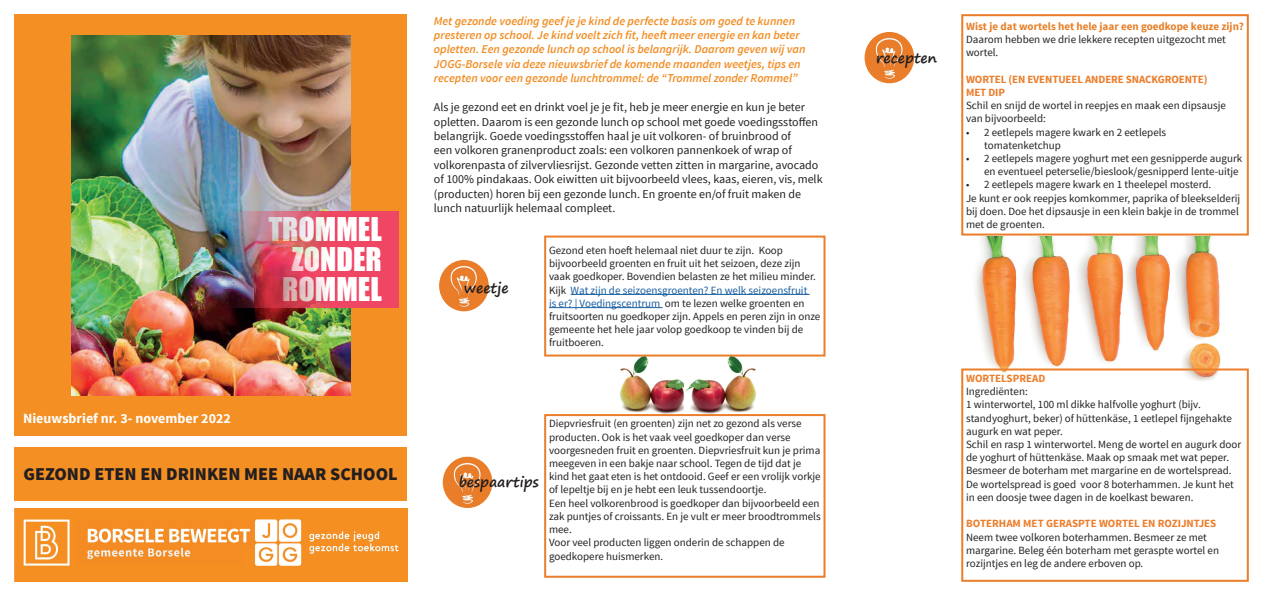
<style>
.page{position:relative;width:1262px;height:596px;background:#fff}
.page>*{position:absolute;margin:0;border:0;box-sizing:border-box;transform-origin:0 0}
.t1{font:30px/30px "Impact";color:#fff;text-align:right}
.t2{font:900 18px "Source Sans Pro";color:#231f20}
.t3{font:700 14px "Source Sans Pro";color:#fff}
.t4{font:700 14px "Segoe Print";color:#231f20}
.t5{font:12px/14.4px "Source Sans Pro";color:#231f20}
.t6{font:italic 600 12px/14.4px "Source Sans Pro";color:#f28d24}
.t7{font:11px/13.2px "Source Sans Pro";color:#231f20}
.t8{font:700 11px/13.2px "Source Sans Pro";letter-spacing:-.01em;color:#ec7d2a}
.t9{font:700 11px "Source Sans Pro";color:#e8802a}
.s1{color:#175d9e}
</style>
<div class="page">
<img style="left:612px;top:356px;width:73px;height:58px">
<img style="left:685px;top:356px;width:79px;height:58px">
<img style="left:976px;top:237px;width:245px;height:143px">
<div style="left:15px;top:14px;width:392px;height:421px;background:#f48f23"></div>
<img style="left:14px;top:508px;width:393px;height:73px">
<div style="left:14px;top:446px;width:393px;height:54px;background:#f48f23"></div>
<img style="left:439px;top:260px;width:49px;height:51px">
<img style="left:864px;top:32px;width:50px;height:51px">
<img style="left:443px;top:456px;width:49px;height:51px">
<hr style="left:570px;top:294px;width:239px;height:1px;background:#175d9e">
<hr style="left:549px;top:307px;width:113px;height:1px;background:#175d9e">
<div style="left:544px;top:235px;width:281px;height:121px;border:2px solid #ec7d2a"></div>
<div style="left:544px;top:414px;width:281px;height:163px;border:2px solid #ec7d2a"></div>
<div style="left:961px;top:14px;width:287px;height:221px;border:2px solid #ec7d2a"></div>
<img style="left:71px;top:36px;width:279px;height:359px">
<div style="left:961px;top:368px;width:287px;height:213px;border:2px solid #ec7d2a"></div>
<img style="left:223px;top:211px;width:176px;height:97px">
<h1 class="t1" style="left:268px;top:213px;width:115px">TROMMEL<br>ZONDER<br>ROMMEL</h1>
<p class="t3" style="left:23px;top:409px;width:209px">Nieuwsbrief nr. 3- november 2022</p>
<h2 class="t2" style="left:23px;top:462px;width:376px">GEZOND ETEN EN DRINKEN MEE NAAR SCHOOL</h2>
<p class="t6" style="left:434px;top:13px;width:373px">Met gezonde voeding geef je je kind de perfecte basis om goed te kunnen presteren op school. Je kind voelt zich fit, heeft meer energie en kan beter opletten. Een gezonde lunch op school is belangrijk. Daarom geven wij van JOGG-Borsele via deze nieuwsbrief de komende maanden weetjes, tips en recepten voor een gezonde lunchtrommel: de “Trommel zonder Rommel”</p>
<p class="t5" style="left:434px;top:100px;width:390px">Als je gezond eet en drinkt voel je je fit, heb je meer energie en kun je beter opletten. Daarom is een gezonde lunch op school met goede voedingsstoffen belangrijk. Goede voedingsstoffen haal je uit volkoren- of bruinbrood of<br>een volkoren granenproduct zoals: een volkoren pannenkoek of wrap of volkorenpasta of zilvervliesrijst. Gezonde vetten zitten in margarine, avocado of 100% pindakaas. Ook eiwitten uit bijvoorbeeld vlees, kaas, eieren, vis, melk (producten) horen bij een gezonde lunch. En groente en/of fruit maken de lunch natuurlijk helemaal compleet.</p>
<p class="t4" style="left:464px;top:275px;width:47px">weetje</p>
<p class="t7" style="left:549px;top:244px;width:273px">Gezond eten hoeft helemaal niet duur te zijn. Koop bijvoorbeeld groenten en fruit uit het seizoen, deze zijn vaak goedkoper. Bovendien belasten ze het milieu minder.<br>Kijk <span class="s1">Wat zijn de seizoensgroenten? En welk seizoensfruit<br>is er? | Voedingscentrum</span> om te lezen welke groenten en fruitsoorten nu goedkoper zijn. Appels en peren zijn in onze gemeente het hele jaar volop goedkoop te vinden bij de fruitboeren.</p>
<p class="t4" style="left:459px;top:469px;width:81px">bespaartips</p>
<p class="t7" style="left:549px;top:417px;width:273px">Diepvriesfruit (en groenten) zijn net zo gezond als verse producten. Ook is het vaak veel goedkoper dan verse voorgesneden fruit en groenten. Diepvriesfruit kun je prima meegeven in een bakje naar school. Tegen de tijd dat je kind het gaat eten is het ontdooid. Geef er een vrolijk vorkje of lepeltje bij en je hebt een leuk tussendoortje.<br>Een heel volkorenbrood is goedkoper dan bijvoorbeeld een zak puntjes of croissants. En je vult er meer broodtrommels mee.<br>Voor veel producten liggen onderin de schappen de goedkopere huismerken.</p>
<p class="t4" style="left:876px;top:45px;width:62px">recepten</p>
<p class="t9" style="left:966px;top:19px;width:279px">Wist je dat wortels het hele jaar een goedkope keuze zijn?</p>
<p class="t7" style="left:966px;top:33px;width:261px">Daarom hebben we drie lekkere recepten uitgezocht met wortel.</p>
<p class="t8" style="left:966px;top:73px;width:243px">WORTEL (EN EVENTUEEL ANDERE SNACKGROENTE)<br>MET DIP</p>
<p class="t7" style="left:966px;top:99px;width:261px">Schil en snijd de wortel in reepjes en maak een dipsausje van bijvoorbeeld:</p>
<p class="t7" style="left:984px;top:125px;width:184px;text-indent:-18px">• 2 eetlepels magere kwark en 2 eetlepels tomatenketchup</p>
<p class="t7" style="left:984px;top:152px;width:260px;text-indent:-18px">• 2 eetlepels magere yoghurt met een gesnipperde augurk en eventueel peterselie/bieslook/gesnipperd lente-uitje</p>
<p class="t7" style="left:966px;top:178px;width:276px">• 2 eetlepels magere kwark en 1 theelepel mosterd.<br>Je kunt er ook reepjes komkommer, paprika of bleekselderij bij doen. Doe het dipsausje in een klein bakje in de trommel met de groenten.</p>
<p class="t8" style="left:966px;top:372px;width:81px">WORTELSPREAD</p>
<p class="t7" style="left:966px;top:385px;width:277px">Ingrediënten:<br>1 winterwortel, 100 ml dikke halfvolle yoghurt (bijv. standyoghurt, beker) of hüttenkäse, 1 eetlepel fijngehakte augurk en wat peper.<br>Schil en rasp 1 winterwortel. Meng de wortel en augurk door de yoghurt of hüttenkäse. Maak op smaak met wat peper.<br>Besmeer de boterham met margarine en de wortelspread.<br>De wortelspread is goed voor 8 boterhammen. Je kunt het in een doosje twee dagen in de koelkast bewaren.</p>
<p class="t8" style="left:966px;top:517px;width:252px">BOTERHAM MET GERASPTE WORTEL EN ROZIJNTJES</p>
<p class="t7" style="left:966px;top:530px;width:254px">Neem twee volkoren boterhammen. Besmeer ze met margarine. Beleg één boterham met geraspte wortel en rozijntjes en leg de andere erboven op.</p>
</div>
